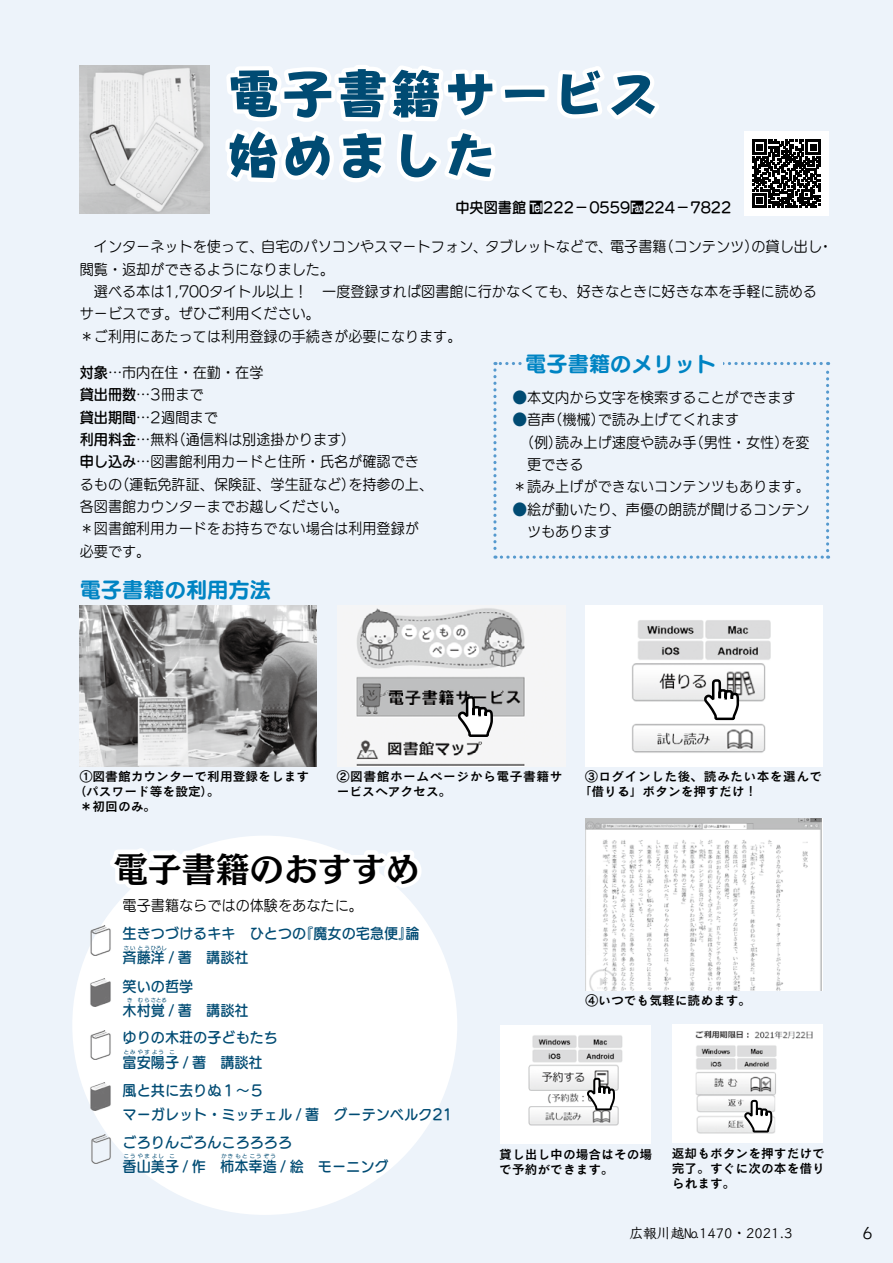
<style>
.page{position:relative;width:893px;height:1263px;background:#edf3fa}
.page>*{position:absolute;margin:0;border:0;box-sizing:border-box;transform-origin:0 0}
.t1{font:54.15px/61.7px "Pop Happiness Std EB";color:#004b73}
.t2{font:34.05px "Mode Min A Std B";color:#000}
.t3{font:21.3px "UD Marugo Small Pr 6 B";color:#0084c3}
.t4{font:16.95px "Klee Pro DB";color:#000}
.t5{font:14.85px/22.4px "UD Marugo Small Pr 6 M";color:#000;scale:.95 1}
.t6{font:14.85px/24.5px "UD Marugo Small Pr 6 DB";color:#004b73;scale:.95 1}
.t7{font:14.85px/22.4px "UD Kakugo Small Pr 6 R";color:#000;scale:.95 1}
.t8{font:14.85px "UD Marugo Small Pr 6 DB";color:#000;scale:.95 1}
.t9{font:13.8px "Klee Pro DB";color:#000}
.t10{font:12.75px/14.9px "Cezanne Pro DB";color:#000}
.t11{font:12.75px/14.9px "Cezanne Pro DB";letter-spacing:.035em;color:#000}
.t12{font:12.75px/14.9px "Cezanne Pro DB";letter-spacing:.045em;color:#000}
.t13{font:5.25px "UD Marugo Small Pr 6 DB";letter-spacing:.22em;color:#004b73}
.s1{font-family:"FOT Kigou Tsushin A"}
.s2{font-family:"UD Marugo Small Pr 6 DB"}
.s3{color:#004b73}
.s4{font-family:"UD Marugo Small Pr 6 M"}
.s5{color:#fff}
</style>
<div class="page">
<div style="left:744px;top:132px;width:84px;height:84px;background:#fff"></div>
<svg style="left:752px;top:140px;width:68px;height:68px"></svg>
<svg style="left:118px;top:65px;width:541px;height:117px"></svg>
<div style="left:72px;top:836px;width:385px;height:379px;background:#fff;border-radius:50%"></div>
<img style="left:80px;top:605px;width:237px;height:161px">
<img style="left:355px;top:608px;width:171px;height:158px">
<div style="left:585px;top:605px;width:238px;height:161px;background:#fff"></div>
<img style="left:632px;top:620px;width:139px;height:133px">
<img style="left:585px;top:818px;width:237px;height:173px">
<div style="left:500px;top:1025px;width:151px;height:118px;background:#fff"></div>
<img style="left:528px;top:1035px;width:95px;height:91px">
<div style="left:672px;top:1024px;width:151px;height:119px;background:#fff"></div>
<img style="left:695px;top:1030px;width:118px;height:104px">
<svg style="left:457px;top:695px;width:37px;height:43px;background:#a7a7a7"></svg>
<svg style="left:703px;top:678px;width:37px;height:43px"></svg>
<img style="left:80px;top:66px;width:130px;height:147px">
<img style="left:90px;top:1030px;width:21px;height:29px">
<img style="left:91px;top:1134px;width:22px;height:30px">
<img style="left:86px;top:1082px;width:25px;height:29px">
<img style="left:86px;top:926px;width:25px;height:29px">
<img style="left:90px;top:978px;width:21px;height:29px">
<svg style="left:106px;top:842px;width:320px;height:100px"></svg>
<svg style="left:744px;top:1099px;width:29px;height:34px"></svg>
<svg style="left:586px;top:1077px;width:30px;height:34px"></svg>
<svg style="left:493px;top:362px;width:336px;height:197px"></svg>
<h1 class="t1" style="left:226px;top:62px;width:435px">電子書籍サービス始めました</h1>
<p class="t8" style="left:455px;top:199px;width:292px">中央図書館 <span class="s1">L</span>222－0559<span class="s1">O</span>224－7822</p>
<p class="t5" style="left:485px;top:236px;width:135px">タブレットなどで、</p>
<p class="t5" style="left:659px;top:236px;width:106px">（コンテンツ）</p>
<p class="t5" style="left:261px;top:236px;width:240px">自宅のパソコンやスマートフォン、</p>
<p class="t5" style="left:94px;top:236px;width:180px">インターネットを使って、</p>
<p class="t5" style="left:80px;top:258px;width:269px">閲覧・返却ができるようになりました。</p>
<p class="t5" style="left:322px;top:281px;width:522px">一度登録すれば図書館に行かなくても、好きなときに好きな本を手軽に読める</p>
<p class="t5" style="left:610px;top:236px;width:61px">電子書籍</p>
<p class="t5" style="left:751px;top:236px;width:76px">の貸し出し</p>
<p class="t5" style="left:819px;top:236px;width:16px">・</p>
<p class="t5" style="left:80px;top:281px;width:254px;text-indent:14px">選べる本は1,700タイトル以上！　サービスです。ぜひご利用ください。</p>
<p class="t7" style="left:80px;top:325px;width:403px">＊ご利用にあたっては利用登録の手続きが必要になります。</p>
<p class="t5" style="left:80px;top:362px;width:195px"><span class="s2">対象</span>…市内在住・在勤・在学</p>
<p class="t5" style="left:80px;top:384px;width:132px"><span class="s2">貸出冊数</span>…3冊まで</p>
<p class="t5" style="left:80px;top:406px;width:147px"><span class="s2">貸出期間</span>…2週間まで</p>
<p class="t5" style="left:172px;top:429px;width:195px">（通信料は別途掛かります(</p>
<h3 class="t3" style="left:525px;top:352px;width:193px">電子書籍のメリット</h3>
<p class="t5" style="left:598px;top:387px;width:210px;text-indent:-85px"><span class="s3">●</span>本文内から文字を検索することができますで読み上げてくれます</p>
<p class="t5" style="left:548px;top:409px;width:61px">（機械）</p>
<p class="t5" style="left:513px;top:409px;width:46px"><span class="s3">●</span>音声</p>
<p class="t8" style="left:80px;top:431px;width:106px">利用料金<span class="s4">…無料</span></p>
<p class="t5" style="left:348px;top:451px;width:91px;text-indent:-269px"><span class="s2">申し込み</span>…図書館利用カードと住所・氏名が確認できを持参の上、</p>
<p class="t5" style="left:555px;top:431px;width:150px">読み上げ速度や読み手</p>
<p class="t5" style="left:527px;top:431px;width:61px;text-indent:-14px">　（例）<br>更できる</p>
<p class="t7" style="left:513px;top:476px;width:314px">＊読み上げができないコンテンツもあります。</p>
<p class="t5" style="left:527px;top:498px;width:299px;text-indent:-14px"><span class="s3">●</span>絵が動いたり、声優の朗読が聞けるコンテンツもあります</p>
<p class="t5" style="left:690px;top:431px;width:106px">（男性・女性）</p>
<p class="t5" style="left:781px;top:431px;width:31px">を変</p>
<p class="t5" style="left:115px;top:473px;width:254px">（運転免許証、保険証、学生証など）</p>
<p class="t5" style="left:80px;top:473px;width:284px">るもの<br>各図書館カウンターまでお越しください。</p>
<p class="t7" style="left:80px;top:518px;width:359px">＊図書館利用カードをお持ちでない場合は利用登録が必要です。</p>
<h3 class="t3" style="left:80px;top:579px;width:193px">電子書籍の利用方法</h3>
<p class="t10" style="left:80px;top:769px;width:231px">①図書館カウンターで利用登録をします</p>
<p class="t10" style="left:73px;top:784px;width:148px">（パスワード等を設定。(</p>
<p class="t10" style="left:80px;top:799px;width:78px">＊初回のみ。</p>
<p class="t12" style="left:337px;top:769px;width:227px">②図書館ホームページから電子書籍サービスへアクセス。</p>
<h2 class="t2" style="left:114px;top:840px;width:308px"><span class="s5">電</span>子書籍のおすすめ</h2>
<p class="t5" style="left:123px;top:895px;width:254px"><span class="s5">電</span>子書籍ならではの体験をあなたに。</p>
<p class="t6" style="left:123px;top:921px;width:195px">生きつづけるキキ　ひとつの斉藤洋 / 著　講談社</p>
<p class="t6" style="left:299px;top:921px;width:128px">『魔女の宅急便論』</p>
<p class="t13" style="left:124px;top:945px;width:45px">さいとうひろし</p>
<p class="t6" style="left:123px;top:974px;width:134px">笑いの哲学<br>木村覚 / 著　講談社</p>
<p class="t13" style="left:127px;top:997px;width:7px">き</p>
<p class="t13" style="left:138px;top:997px;width:30px">むらさとる</p>
<p class="t6" style="left:123px;top:1026px;width:165px">ゆりの木荘の子どもたち富安陽子 / 著　講談社</p>
<p class="t13" style="left:124px;top:1049px;width:42px">とみやすよう</p>
<p class="t13" style="left:169px;top:1049px;width:7px">こ</p>
<p class="t6" style="left:123px;top:1078px;width:349px">風と共に去りぬ１~５<br>マーガレット・ミッチェル / 著　グーテンベルク21</p>
<p class="t11" style="left:579px;top:769px;width:245px;text-indent:6px">③ログインした後、読みたい本を選んで「借りる」ボタンを押すだけ!</p>
<p class="t10" style="left:585px;top:992px;width:167px">④いつでも気軽に読めます。</p>
<p class="t6" style="left:123px;top:1130px;width:282px">ごろりんごろんころろろろ<br>香山美子 / 作　柿本幸造 / 絵　モーニング</p>
<p class="t13" style="left:124px;top:1153px;width:42px">こうやまよし</p>
<p class="t13" style="left:169px;top:1153px;width:7px">こ</p>
<p class="t13" style="left:221px;top:1153px;width:56px">かきもとこうぞう</p>
<p class="t10" style="left:499px;top:1146px;width:155px">貸し出し中の場合はその場で予約ができます。</p>
<p class="t10" style="left:672px;top:1145px;width:155px;text-align:justify">返却もボタンを押すだけで完了。すぐに次の本を借りられます。</p>
<p class="t9" style="left:629px;top:1224px;width:165px">広報川越No1470・2021.3</p>
<p class="t4" style="left:862px;top:1222px;width:12px">6</p>
</div>
